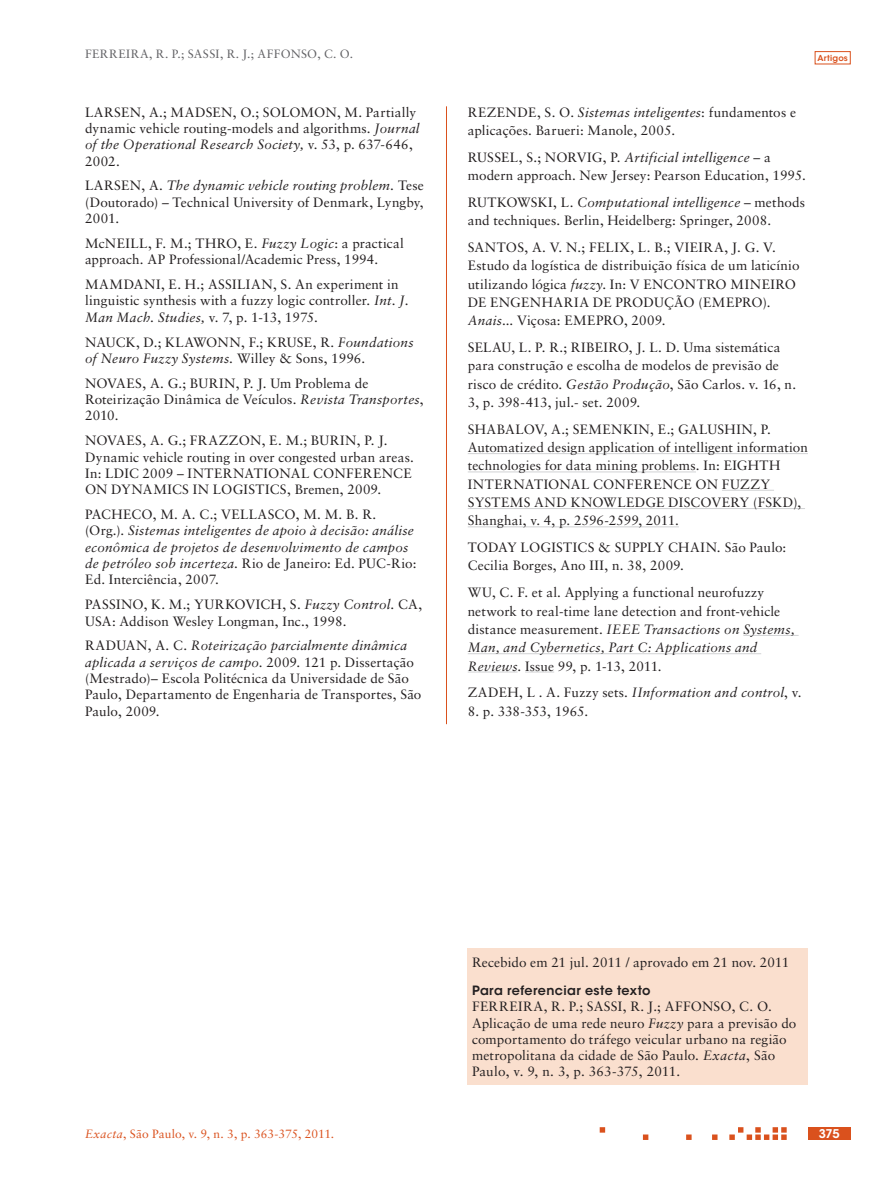
<style>
.page{position:relative;width:893px;height:1191px;background:#fff}
.page>*{position:absolute;margin:0;border:0;box-sizing:border-box;transform-origin:0 0}
.ex_Referencias{font:13.5px/18.3px "Sabon LT Std";letter-spacing:.01em;color:#231f20}
.ex_Referencias-2{font:italic 13.5px/16.4px "Sabon LT Std";letter-spacing:.02em;color:#231f20}
.ex_Tabela_-_titulo{font:600 12.75px "ITC Avant Garde Std";letter-spacing:.03em;color:#231f20}
.t1{font:12px "Sabon LT Std";letter-spacing:-.005em;color:#da511d}
.t2{font:12px "Sabon LT Std";letter-spacing:.035em;color:#636366}
.t3{font:600 12px "ITC Avant Garde Std";color:#fff}
.t4{font:600 8.25px "ITC Avant Garde Std";letter-spacing:.025em;color:#da511d}
.s1{font-style:italic}
.s2{font-style:normal}
</style>
<div class="page">
<svg style="left:600px;top:1127px;width:187px;height:13px"></svg>
<div style="left:815px;top:51px;width:35px;height:13px;border:1px solid #da511d"></div>
<div style="left:808px;top:1127px;width:42px;height:13px;background:#da511d"></div>
<hr style="left:446px;top:106px;width:1px;height:618px;background:#da511d">
<hr style="left:468px;top:453px;width:340px;height:1px;background:#d1d2d4">
<hr style="left:468px;top:471px;width:228px;height:1px;background:#d1d2d4">
<hr style="left:722px;top:490px;width:52px;height:1px;background:#d1d2d4">
<hr style="left:468px;top:508px;width:337px;height:1px;background:#d1d2d4">
<hr style="left:468px;top:526px;width:211px;height:1px;background:#d1d2d4">
<hr style="left:743px;top:635px;width:56px;height:1px;background:#d1d2d4">
<hr style="left:468px;top:653px;width:293px;height:1px;background:#d1d2d4">
<hr style="left:468px;top:671px;width:50px;height:1px;background:#d1d2d4">
<svg style="left:525px;top:671px;width:29px;height:1px"></svg>
<div style="left:468px;top:948px;width:340px;height:136px;background:#fadfce"></div>
<p class="t2" style="left:85px;top:46px;width:270px">FERREIRA, R. P.; SASSI, R. J.; AFFONSO, C. O.</p>
<p class="ex_Referencias" style="left:85px;top:104px;width:336px;line-height:16.4px">LARSEN, A.; MADSEN, O.; SOLOMON, M. Partially dynamic vehicle routing-models and algorithms<span class="s1">. Journal of the Operational Research Society,</span> v. 53, p. 637-646, 2002.</p>
<p class="ex_Referencias" style="left:85px;top:177px;width:340px;line-height:16.4px;text-align:justify">LARSEN, A. <span class="s1">The dynamic vehicle routing problem.</span> Tese (Doutorado) <span class="s1">–</span> Technical University of Denmark, Lyngby, 2001.</p>
<p class="ex_Referencias" style="left:85px;top:235px;width:320px;line-height:16.4px">McNEILL, F. M.; THRO, E. <span class="s1">Fuzzy Logic</span>: a practical approach. AP Professional/Academic Press, 1994.</p>
<p class="ex_Referencias" style="left:85px;top:276px;width:325px;line-height:16.4px">MAMDANI, E. H.; ASSILIAN, S. An experiment in linguistic synthesis with a fuzzy logic controller. <span class="s1">Int. J.<br>Man Mach. Studies,</span> v. 7, p. 1-13, 1975.</p>
<p class="ex_Referencias" style="left:85px;top:333px;width:330px;line-height:16.4px">NAUCK, D.; KLAWONN, F.; KRUSE, R. <span class="s1">Foundations of Neuro Fuzzy Systems.</span> Willey &amp; Sons, 1996.</p>
<p class="ex_Referencias" style="left:85px;top:375px;width:340px;line-height:16.4px">NOVAES, A. G.; BURIN, P. J. Um Problema de<br>Roteirização Dinâmica de Veículos. <span class="s1">Revista Transportes</span>,<br>2010.</p>
<p class="ex_Referencias" style="left:85px;top:432px;width:330px;line-height:16.4px">NOVAES, A. G.; FRAZZON, E. M.; BURIN, P. J.<br>Dynamic vehicle routing in over congested urban areas.<br>In: LDIC 2009 – INTERNATIONAL CONFERENCE ON DYNAMICS IN LOGISTICS, Bremen, 2009.</p>
<p class="ex_Referencias-2" style="left:85px;top:506px;width:333px"><span class="s2">PACHECO, M. A. C.; VELLASCO, M. M. B. R. (Org.).</span> Sistemas inteligentes de apoio à decisão: análise econômica de projetos de desenvolvimento de campos de petróleo sob incerteza<span class="s2">. Rio de Janeiro: Ed. PUC-Rio:<br>Ed. Interciência, 2007.</span></p>
<p class="ex_Referencias" style="left:85px;top:596px;width:339px;line-height:16.4px">PASSINO, K. M.; YURKOVICH, S. <span class="s1">Fuzzy Control</span>. CA,<br>USA: Addison Wesley Longman, Inc., 1998.</p>
<p class="ex_Referencias" style="left:85px;top:637px;width:338px;line-height:16.4px">RADUAN, A. C. <span class="s1">Roteirização parcialmente dinâmica aplicada a serviços de campo</span>. 2009. 121 p. Dissertação (Mestrado)– Escola Politécnica da Universidade de São Paulo, Departamento de Engenharia de Transportes, São Paulo, 2009.</p>
<p class="t4" style="left:817px;top:53px;width:32px">Artigos</p>
<p class="ex_Referencias" style="left:468px;top:103px;width:330px">REZENDE, S. O. <span class="s1">Sistemas inteligentes</span>: fundamentos e aplicações. Barueri: Manole, 2005.</p>
<p class="ex_Referencias" style="left:468px;top:148px;width:340px">RUSSEL, S.; NORVIG, P. <span class="s1">Artificial intelligence</span> – a modern approach. New Jersey: Pearson Education, 1995.</p>
<p class="ex_Referencias" style="left:468px;top:193px;width:339px">RUTKOWSKI, L. <span class="s1">Computational intelligence</span> – methods and techniques. Berlin, Heidelberg: Springer, 2008.</p>
<p class="ex_Referencias" style="left:468px;top:238px;width:333px">SANTOS, A. V. N.; FELIX, L. B.; VIEIRA, J. G. V.<br>Estudo da logística de distribuição física de um laticínio utilizando lógica <span class="s1">fuzzy</span>. In: V ENCONTRO MINEIRO DE ENGENHARIA DE PRODUÇÃO (EMEPRO).<br><span class="s1">Anais</span>... Viçosa: EMEPRO, 2009.</p>
<p class="ex_Referencias" style="left:468px;top:338px;width:330px">SELAU, L. P. R.; RIBEIRO, J. L. D. Uma sistemática para construção e escolha de modelos de previsão de risco de crédito. <span class="s1">Gestão Produção</span>, São Carlos. v. 16, n.<br>3, p. 398-413, jul.- set. 2009.</p>
<p class="ex_Referencias" style="left:468px;top:420px;width:342px">SHABALOV, A.; SEMENKIN, E.; GALUSHIN, P.<br>Automatized design application of intelligent information technologies for data mining problems<span class="s1">.</span> In: EIGHTH INTERNATIONAL CONFERENCE ON FUZZY SYSTEMS AND KNOWLEDGE DISCOVERY (FSKD), Shanghai, v. 4, p. 2596-2599, 2011.</p>
<p class="ex_Referencias" style="left:468px;top:538px;width:320px">TODAY LOGISTICS &amp; SUPPLY CHAIN<span class="s1">.</span> São Paulo:<br>Cecilia Borges, Ano III, n. 38, 2009.</p>
<p class="ex_Referencias" style="left:468px;top:583px;width:329px">WU, C. F. et al. Applying a functional neurofuzzy network to real-time lane detection and front-vehicle distance measurement. <span class="s1">IEEE Transactions on Systems, Man, and Cybernetics, Part C: Applications and Reviews</span>. Issue 99, p. 1-13, 2011.</p>
<p class="ex_Referencias-2" style="left:468px;top:684px;width:335px"><span class="s2">ZADEH, L . A. Fuzzy sets</span>. IInformation and control<span class="s2">, v.</span></p>
<p class="ex_Referencias" style="left:468px;top:701px;width:122px">8. p. 338-353, 1965.</p>
<p class="ex_Referencias" style="left:472px;top:953px;width:319px">Recebido em 21 jul. 2011 / aprovado em 21 nov. 2011</p>
<p class="ex_Tabela_-_titulo" style="left:472px;top:982px;width:180px">Para referenciar este texto</p>
<p class="ex_Referencias" style="left:472px;top:998px;width:326px;line-height:16.2px">FERREIRA, R. P.; SASSI, R. J.; AFFONSO, C. O.<br>Aplicação de uma rede neuro <span class="s1">Fuzzy</span> para a previsão do comportamento do tráfego veicular urbano na região metropolitana da cidade de São Paulo. <span class="s1">Exacta</span>, São Paulo, v. 9, n. 3, p. 363-375, 2011.</p>
<p class="t1" style="left:85px;top:1126px;width:251px"><span class="s1">Exacta</span>, São Paulo, v. 9, n. 3, p. 363-375, 2011.</p>
<p class="t3" style="left:819px;top:1126px;width:22px">375</p>
</div>
